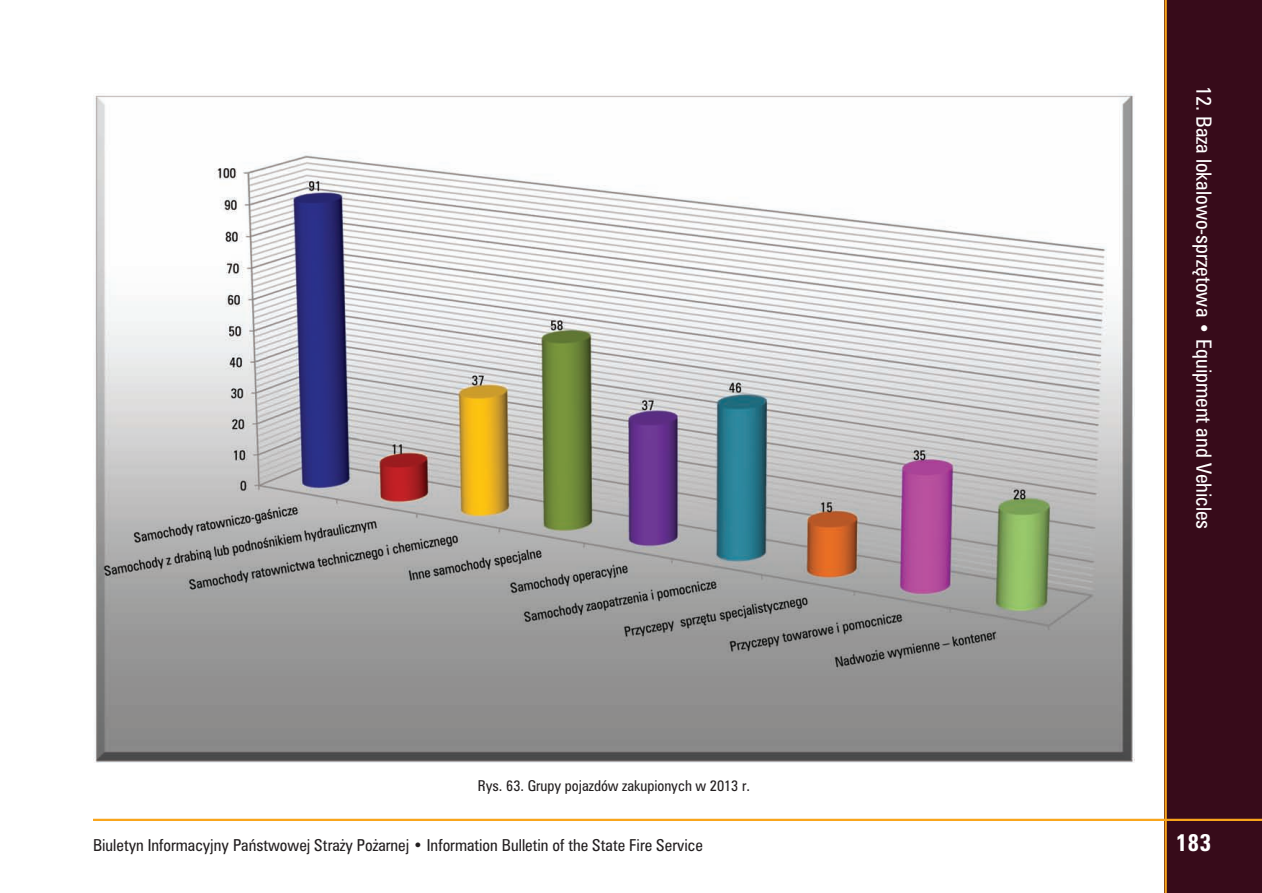
<style>
.page{position:relative;width:1262px;height:893px;background:#fff}
.page>*{position:absolute;margin:0;border:0;box-sizing:border-box;transform-origin:0 0}
.t1{font:700 24px "Zurich Cn EU";color:#fff}
.t2{font:21px "Zurich Cn EU";color:#fff}
.t3{font:16.5px "Zurich Cn EU";color:#231f20}
.t4{font:15px "Zurich Cn EU";color:#231f20}
</style>
<div class="page">
<div style="left:1165px;top:0;width:97px;height:893px;background:#370b1a"></div>
<hr style="left:1165px;top:0;width:2px;height:893px;background:#f9a51b">
<hr style="left:93px;top:819px;width:1169px;height:2px;background:#f9a51b">
<img style="left:93px;top:94px;width:1042px;height:668px">
<p class="t4" style="left:478px;top:777px;width:274px">Rys. 63. Gru py po ja z dów zakupionych w 2013 r.</p>
<p class="t2" style="left:1217px;top:86px;width:445px;rotate:90deg">12. Baza loka lowo- sprzê to wa • Equipment and Vehicles</p>
<p class="t3" style="left:93px;top:835px;width:611px">Biuletyn Informacyjny Pañstwowej Stra¿y Po¿arnej • Information Bulletin of the State Fire Service</p>
<h1 class="t1" style="left:1176px;top:828px;width:37px">183</h1>
</div>
